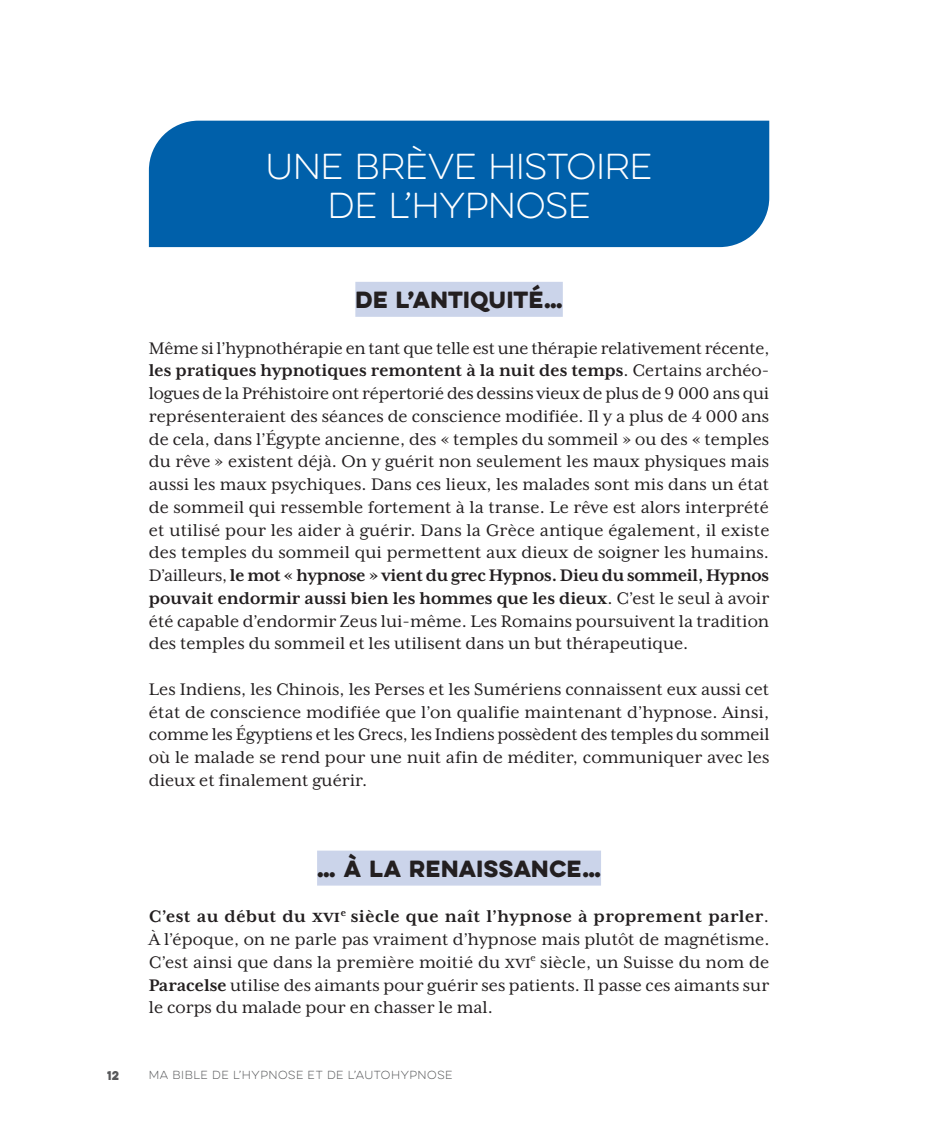
<style>
.page{position:relative;width:943px;height:1141px;background:#fff}
.page>*{position:absolute;margin:0;border:0;box-sizing:border-box;transform-origin:0 0}
.t1{font:100 32.38px/38.5px "Eveleth Clean";letter-spacing:-.015em;color:#fff;text-align:right}
.t2{font:21px "Eveleth Clean";letter-spacing:.025em;color:#231f20}
.t3{font:19.25px/22.8px "Mrs Eaves XL Serif OT";color:#231f20;text-align:justify}
.t4{font:11.38px "Eveleth Clean";color:#57585a}
.t5{font:100 10.5px "Eveleth Clean";letter-spacing:.05em;color:#57585a}
.s1{font-weight:700}
</style>
<div class="page">
<div style="left:149px;top:121px;width:620px;height:126px;background:#0060aa"></div>
<div style="left:355px;top:282px;width:208px;height:35px;background:#cbd4ea"></div>
<div style="left:317px;top:851px;width:284px;height:35px;background:#cbd4ea"></div>
<h1 class="t1" style="left:265px;top:148px;width:323px">U NE BRÈVE HISTOIRE<br>DEL’HYPNOSE</h1>
<p class="t2" style="left:355px;top:284px;width:209px">DE L’ANTIQUITÉ…</p>
<p class="t3" style="left:149px;top:337px;width:622px">Même si l’hypnothérapie en tant que telle est une thérapie relativement récente, <span class="s1">les pratiques hypnotiques remontent à la nuit des temps</span>. Certains archéo&shy;logues de la Préhistoire ont répertorié des dessins vieux de plus de 9 000 ans qui représenteraient des séances de conscience modifiée. Il y a plus de 4 000 ans de cela, dans l’Égypte ancienne, des « temples du sommeil » ou des « temples du rêve » existent déjà. On y guérit non seulement les maux physiques mais aussi les maux psychiques. Dans ces lieux, les malades sont mis dans un état de sommeil qui ressemble fortement à la transe. Le rêve est alors interprété et utilisé pour les aider à guérir. Dans la Grèce antique également, il existe des temples du sommeil qui permettent aux dieux de soigner les humains.<br>D’ailleurs, <span class="s1">le mot « hypnose » vient du grec Hypnos. Dieu du sommeil, Hypnos pouvait endormir aussi bien les hommes que les dieux</span>. C’est le seul à avoir été capable d’endormir Zeus lui-même. Les Romains poursuivent la tradition des temples du sommeil et les utilisent dans un but thérapeutique.</p>
<p class="t3" style="left:149px;top:678px;width:622px">Les Indiens, les Chinois, les Perses et les Sumériens connaissent eux aussi cet état de conscience modifiée que l’on qualifie maintenant d’hypnose. Ainsi, comme les Égyptiens et les Grecs, les Indiens possèdent des temples du sommeil où le malade se rend pour une nuit afin de méditer, communiquer avec les dieux et finalement guérir.</p>
<p class="t2" style="left:317px;top:852px;width:285px">… À LA RENAISSANCE…</p>
<p class="t3" style="left:149px;top:905px;width:622px"><span class="s1">C’est au début du xvi</span><sup>e</sup> <span class="s1">siècle que naît l’hypnose à proprement parler</span>.<br>À l’époque, on ne parle pas vraiment d’hypnose mais plutôt de magnétisme.<br>C’est ainsi que dans la première moitié du xvi<sup>e</sup> siècle, un Suisse du nom de <span class="s1">Paracelse</span> utilise des aimants pour guérir ses patients. Il passe ces aimants sur le corps du malade pour en chasser le mal.</p>
<p class="t4" style="left:107px;top:1067px;width:13px">12</p>
<p class="t5" style="left:149px;top:1068px;width:305px">MA BIBLE DE L’HYPNOSE ET DE L’AUTOHYPNOSE</p>
</div>
